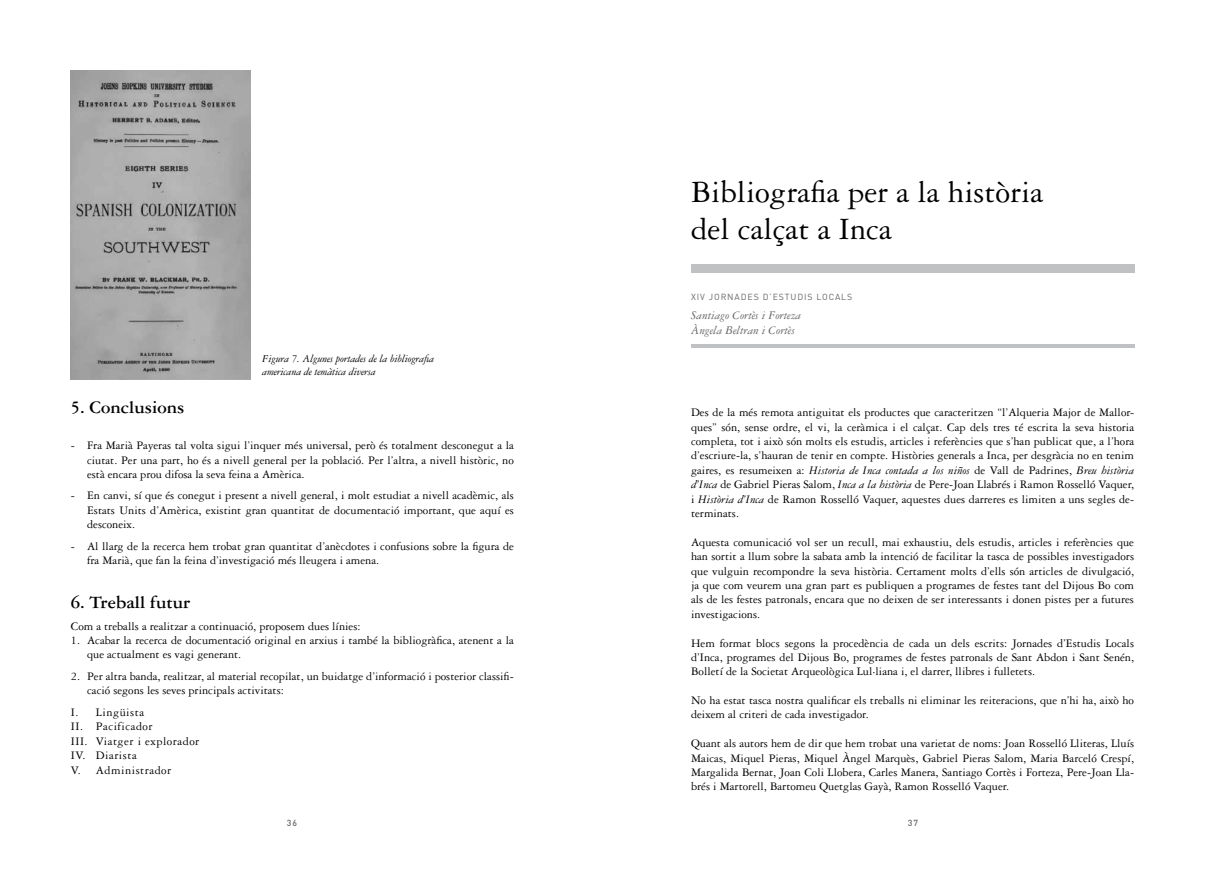
<style>
.page{position:relative;width:1205px;height:869px;background:#fff}
.page>*{position:absolute;margin:0;border:0;box-sizing:border-box;transform-origin:0 0}
.t1{font:33px/36.9px "Garamond Three";color:#000}
.t2{font:700 18.75px "Garamond Three";color:#000}
.t3{font:italic 12.5px/15px "Garamond Three";color:#616264}
.t4{font:12.25px/14.4px "Garamond Three";color:#000;text-align:justify}
.t5{font:12.25px/14.5px "Garamond Three";letter-spacing:.04em;color:#000}
.t6{font:italic 11.25px/13.5px "Garamond Three";letter-spacing:-.01em;color:#000}
.t7{font:8.75px "DIN";letter-spacing:.1em;color:#646567}
.t8{font:500 8.75px "DIN";color:#646567}
.s1{font-style:italic}
</style>
<div class="page">
<div style="left:691px;top:264px;width:443px;height:9px;background:#c0c1c2"></div>
<hr style="left:691px;top:344px;width:443px;height:3px;background:#c0c1c2">
<img style="left:71px;top:71px;width:179px;height:308px">
<p class="t6" style="left:262px;top:351px;width:173px">Figura 7. Algunes portades de la bibliografia americana de temàtica diversa</p>
<h2 class="t2" style="left:71px;top:397px;width:115px">5. Conclusions</h2>
<p class="t4" style="left:87px;top:438px;width:428px;text-indent:-16px">- Fra Marià Payeras tal volta sigui l’inquer més universal, però és totalment desconegut a la ciutat. Per una part, ho és a nivell general per la població. Per l’altra, a nivell històric, no està encara prou difosa la seva feina a Amèrica.</p>
<p class="t4" style="left:87px;top:488px;width:428px;text-indent:-16px">- En canvi, sí que és conegut i present a nivell general, i molt estudiat a nivell acadèmic, als Estats Units d’Amèrica, existint gran quantitat de documentació important, que aquí es desconeix.</p>
<p class="t4" style="left:87px;top:538px;width:428px;text-indent:-16px">- Al llarg de la recerca hem trobat gran quantitat d’anècdotes i confusions sobre la figura de fra Marià, que fan la feina d’investigació més lleugera i amena.</p>
<h2 class="t2" style="left:71px;top:591px;width:121px">6. Treball futur</h2>
<p class="t4" style="left:71px;top:618px;width:291px">Com a treballs a realitzar a continuació, proposem dues línies:</p>
<p class="t4" style="left:87px;top:633px;width:428px;text-indent:-16px">1. Acabar la recerca de documentació original en arxius i també la bibliogràfica, atenent a la que actualment es vagi generant.</p>
<p class="t4" style="left:87px;top:668px;width:428px;text-indent:-16px">2. Per altra banda, realitzar, al material recopilat, un buidatge d’informació i posterior classifi&shy;cació segons les seves principals activitats:</p>
<p class="t5" style="left:71px;top:704px;width:130px">i. Lingüista<br>ii . Pacificador<br>iii . Viatger i explorador iv. Diarista<br>v. Administrador</p>
<p class="t8" style="left:287px;top:816px;width:12px">36</p>
<h1 class="t1" style="left:691px;top:174px;width:354px">Bibliografia per a la història del calçat a Inca</h1>
<p class="t7" style="left:691px;top:291px;width:163px">XIV JORNADES D’ESTUDIS LOCALS</p>
<p class="t3" style="left:691px;top:308px;width:112px">Santiago Cortès i Forteza<br>Àngela Beltran i Cortès</p>
<p class="t4" style="left:691px;top:405px;width:444px">Des de la més remota antiguitat els productes que caracteritzen “l’Alqueria Major de Mallor&shy;ques” són, sense ordre, el vi, la ceràmica i el calçat. Cap dels tres té escrita la seva historia completa, tot i això són molts els estudis, articles i referències que s’han publicat que, a l’hora d’escriure-la, s’hauran de tenir en compte. Històries generals a Inca, per desgràcia no en tenim gaires, es resumeixen a: <span class="s1">Historia de Inca contada a los niños</span> de Vall de Padrines, <span class="s1">Breu història d’Inca</span> de Gabriel Pieras Salom, <span class="s1">Inca a la història</span> de Pere-Joan Llabrés i Ramon Rosselló Vaquer, i <span class="s1">Història d’Inca</span> de Ramon Rosselló Vaquer, aquestes dues darreres es limiten a uns segles de&shy;terminats.</p>
<p class="t4" style="left:691px;top:534px;width:444px">Aquesta comunicació vol ser un recull, mai exhaustiu, dels estudis, articles i referències que han sortit a llum sobre la sabata amb la intenció de facilitar la tasca de possibles investigadors que vulguin recompondre la seva història. Certament molts d’ells són articles de divulgació, ja que com veurem una gran part es publiquen a programes de festes tant del Dijous Bo com als de les festes patronals, encara que no deixen de ser interessants i donen pistes per a futures investigacions.</p>
<p class="t4" style="left:691px;top:635px;width:444px">Hem format blocs segons la procedència de cada un dels escrits: Jornades d’Estudis Locals d’Inca, programes del Dijous Bo, programes de festes patronals de Sant Abdon i Sant Senén, Bolletí de la Societat Arqueològica Lul·liana i, el darrer, llibres i fulletets.</p>
<p class="t4" style="left:691px;top:693px;width:444px">No ha estat tasca nostra qualificar els treballs ni eliminar les reiteracions, que n’hi ha, això ho deixem al criteri de cada investigador.</p>
<p class="t4" style="left:691px;top:736px;width:444px">Quant als autors hem de dir que hem trobat una varietat de noms: Joan Rosselló Lliteras, Lluís Maicas, Miquel Pieras, Miquel Àngel Marquès, Gabriel Pieras Salom, Maria Barceló Crespí, Margalida Bernat, Joan Coli Llobera, Carles Manera, Santiago Cortès i Forteza, Pere-Joan Lla&shy;brés i Martorell, Bartomeu Quetglas Gayà, Ramon Rosselló Vaquer.</p>
<p class="t8" style="left:908px;top:816px;width:12px">37</p>
</div>
